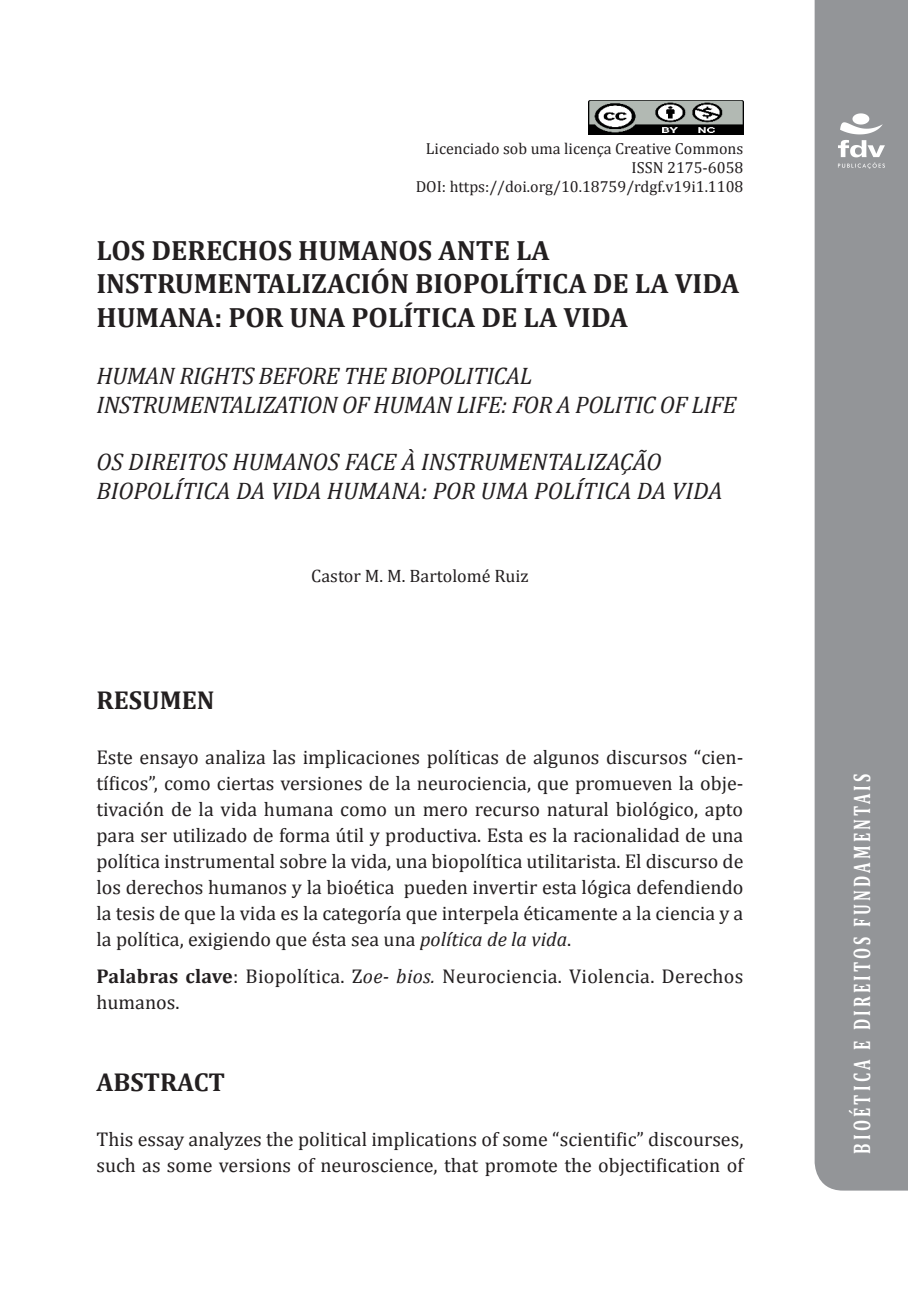
<style>
.page{position:relative;width:908px;height:1304px;background:#fff}
.page>*{position:absolute;margin:0;border:0;box-sizing:border-box;transform-origin:0 0}
.titulo_1_PORT{font:700 28px/33.6px "Cambria";color:#231f20}
.subtitulo_1{font:700 26px "Cambria";color:#231f20}
.titulo_2_ING{font:italic 24px/28.8px "Cambria";color:#231f20}
.titulo_2_ING-2{font:italic 24px/28.8px "Cambria";letter-spacing:-.02em;color:#231f20}
.titulo_vertical{font:700 24px "Cambria";letter-spacing:.2em;color:#fff;scale:.67 1}
.resumo_1_POR{font:20px/26px "Cambria";color:#231f20;text-align:justify}
.resumo_2_ING{font:20px/26px "Cambria";color:#231f20}
.autor{font:18px "Cambria";color:#231f20}
.lecenca{font:16px "Cambria";color:#231f20}
.s1{font-style:italic}
.s2{font-weight:700}
</style>
<div class="page">
<div style="left:814px;top:0;width:93px;height:1191px;background:#939598"></div>
<svg style="left:837px;top:113px;width:47px;height:56px"></svg>
<img style="left:588px;top:100px;width:155px;height:35px">
<p class="lecenca" style="left:426px;top:139px;width:319px">Licenciado sob uma licença Creative Commons</p>
<p class="lecenca" style="left:631px;top:158px;width:113px">ISSN 2175-6058</p>
<p class="lecenca" style="left:415px;top:177px;width:329px">DOI: https://doi.org/10.18759/rdgf.v19i1.1108</p>
<p class="titulo_1_PORT" style="left:96px;top:233px;width:644px">LOS DERECHOS HUMANOS ANTE LA<br>INSTRUMENTALIZACIÓN BIOPOLÍTICA DE LA VIDA<br>HUMANA: POR UNA POLÍTICA DE LA VIDA</p>
<p class="titulo_2_ING-2" style="left:96px;top:361px;width:641px">HUMAN RIGHTS BEFORE THE BIOPOLITICAL<br>INSTRUMENTALIZATION OF HUMAN LIFE: FOR A POLITIC OF LIFE</p>
<p class="titulo_2_ING" style="left:96px;top:447px;width:627px">OS DIREITOS HUMANOS FACE À INSTRUMENTALIZAÇÃO<br>BIOPOLÍTICA DA VIDA HUMANA: POR UMA POLÍTICA DA VIDA</p>
<p class="subtitulo_1" style="left:96px;top:682px;width:119px">RESUMEN</p>
<p class="autor" style="left:311px;top:565px;width:219px">Castor M. M. Bartolomé Ruiz</p>
<p class="resumo_1_POR" style="left:96px;top:744px;width:648px">Este ensayo analiza las implicaciones políticas de algunos discursos “cien&shy;tíficos”, como ciertas versiones de la neurociencia, que promueven la obje&shy;tivación de la vida humana como un mero recurso natural biológico, apto para ser utilizado de forma útil y productiva. Esta es la racionalidad de una política instrumental sobre la vida, una biopolítica utilitarista. El discurso de los derechos humanos y la bioética pueden invertir esta lógica defendiendo la tesis de que la vida es la categoría que interpela éticamente a la ciencia y a la política, exigiendo que ésta sea una <span class="s1">política de la vida</span>.</p>
<p class="resumo_1_POR" style="left:96px;top:963px;width:648px"><span class="s2">Palabras clave</span>: Biopolítica. Z<span class="s1">oe- bios.</span> Neurociencia. Violencia. Derechos humanos.</p>
<p class="subtitulo_1" style="left:96px;top:1064px;width:130px">ABSTRACT</p>
<p class="resumo_2_ING" style="left:96px;top:1126px;width:648px">This essay analyzes the political implications of some “scientific” discourses, such as some versions of neuroscience, that promote the objectification of</p>
<p class="titulo_vertical" style="left:844px;top:1154px;width:569px;rotate:-90deg">BIOÉTICA E DIREITOS FUNDAMENTAIS</p>
</div>
